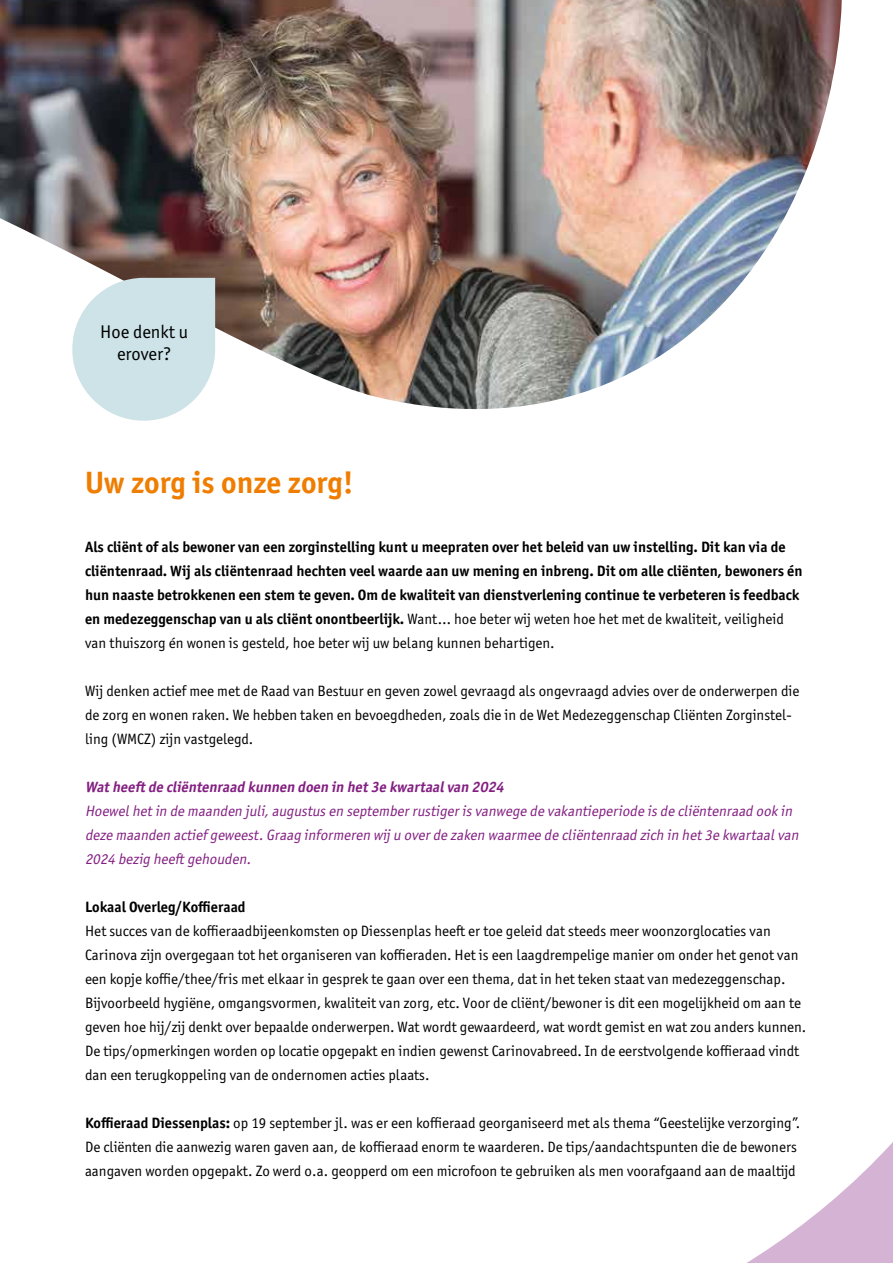
<style>
.page{position:relative;width:893px;height:1263px;background:#fff}
.page>*{position:absolute;margin:0;border:0;box-sizing:border-box;transform-origin:0 0}
.t1{font:700 30.9px "Officina Sans ITC Pro";color:#ef7d00}
.t2{font:18.45px/22.2px "Officina Sans ITC Pro";color:#000;text-align:center}
.t3{font:15px/24px "Officina Sans ITC Pro";color:#000}
.t4{font:700 15px/24px "Officina Sans ITC Pro";color:#000}
.t5{font:italic 15px/24px "Officina Sans ITC Pro";color:#831f82}
.t6{font:italic 700 15px "Officina Sans ITC Pro";color:#831f82}
.s1{font-weight:400}
.s2{font-weight:700}
</style>
<div class="page">
<img style="left:0;top:0;width:842px;height:410px">
<svg style="left:747px;top:1142px;width:146px;height:121px"></svg>
<svg style="left:72px;top:278px;width:143px;height:143px"></svg>
<p class="t2" style="left:100px;top:321px;width:89px">Hoe denkt u erover?</p>
<h1 class="t1" style="left:85px;top:464px;width:270px">Uw zorg is onze zorg!</h1>
<p class="t4" style="left:85px;top:535px;width:719px">Als cliënt of als bewoner van een zorginstelling kunt u meepraten over het beleid van uw instelling. Dit kan via de cliëntenraad. Wij als cliëntenraad hechten veel waarde aan uw mening en inbreng. Dit om alle cliënten, bewoners én hun naaste betrokkenen een stem te geven. Om de kwaliteit van dienstverlening continue te verbeteren is feedback en medezeggenschap van u als cliënt onontbeerlijk. <span class="s1">Want… hoe beter wij weten hoe het met de kwaliteit, veiligheid van thuiszorg én wonen is gesteld, hoe beter wij uw belang kunnen behartigen.</span></p>
<p class="t3" style="left:85px;top:679px;width:716px">Wij denken actief mee met de Raad van Bestuur en geven zowel gevraagd als ongevraagd advies over de onderwerpen die de zorg en wonen raken. We hebben taken en bevoegdheden, zoals die in de Wet Medezeggenschap Cliënten Zorginstel&shy;ling (WMCZ) zijn vastgelegd.</p>
<p class="t6" style="left:85px;top:778px;width:424px">Watheeftde cliëntenraad kunnen doen in het3e kwartaalvan 2024</p>
<p class="t5" style="left:85px;top:799px;width:718px">Hoewelhetin de maanden juli,augustus en septemberrustigeris vanwege de vakantieperiode is de cliëntenraad ook in deze maanden actief geweest.Graag informeren wij u overde zaken waarmee de cliëntenraad zich in het3e kwartaalvan<br>2024 bezig heeftgehouden.</p>
<p class="t4" style="left:85px;top:895px;width:162px">Lokaal Overleg/Koffieraad</p>
<p class="t3" style="left:85px;top:919px;width:723px">Het succes van de koffieraadbijeenkomsten op Diessenplas heeft er toe geleid dat steeds meer woonzorglocaties van Carinova zijn overgegaan tot het organiseren van koffieraden. Het is een laagdrempelige manier om onder het genot van een kopje koffie/thee/fris met elkaar in gesprek te gaan over een thema, dat in het teken staat van medezeggenschap.<br>Bijvoorbeeld hygiëne, omgangsvormen, kwaliteit van zorg, etc. Voor de cliënt/bewoner is dit een mogelijkheid om aan te geven hoe hij/zij denkt over bepaalde onderwerpen. Wat wordt gewaardeerd, wat wordt gemist en wat zou anders kunnen.<br>De tips/opmerkingen worden op locatie opgepakt en indien gewenst Carinovabreed. In de eerstvolgende koffieraad vindt dan een terugkoppeling van de ondernomen acties plaats.</p>
<p class="t3" style="left:85px;top:1111px;width:717px"><span class="s2">Koffieraad Diessenplas:</span> op 19 september jl. was er een koffieraad georganiseerd met als thema “Geestelijke verzorging”.<br>De cliënten die aanwezig waren gaven aan, de koffieraad enorm te waarderen. De tips/aandachtspunten die de bewoners aangaven worden opgepakt. Zo werd o.a. geopperd om een microfoon te gebruiken als men voorafgaand aan de maaltijd</p>
</div>
